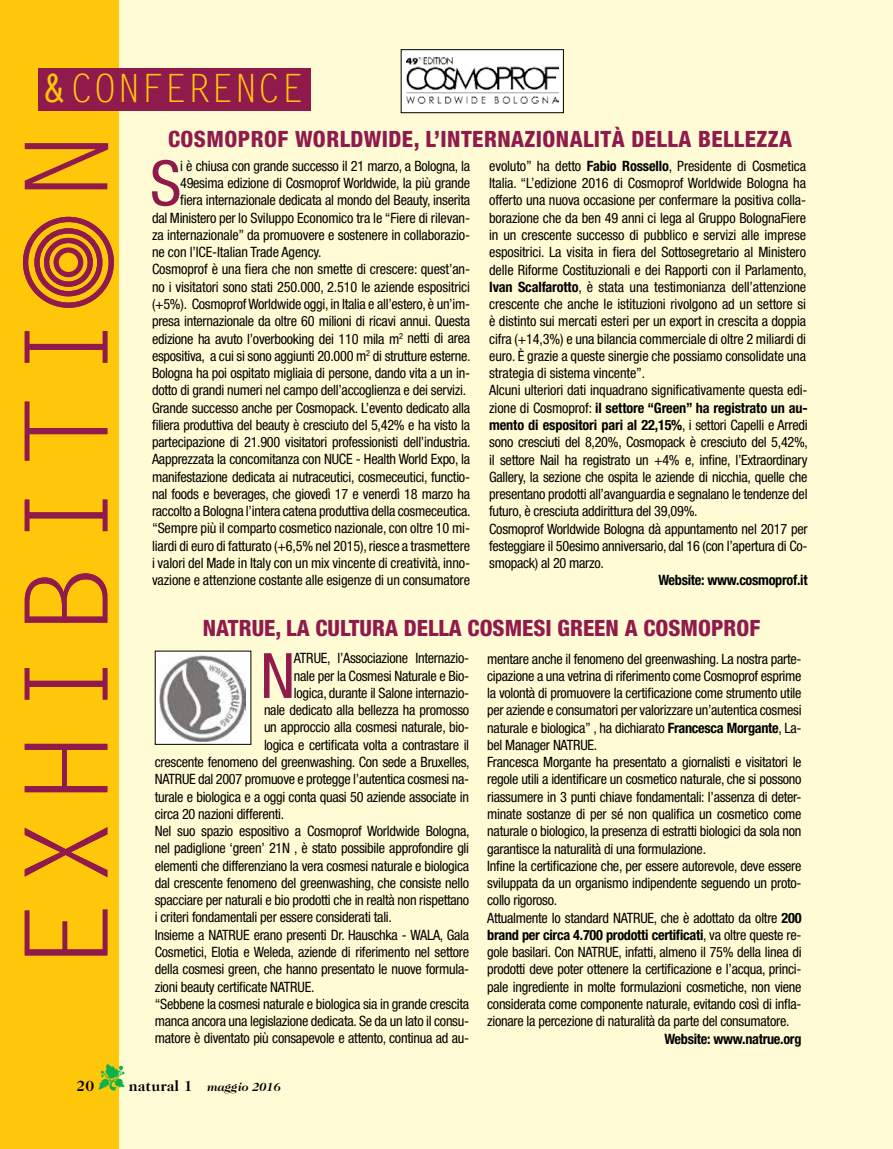
<style>
.page{position:relative;width:893px;height:1149px;background:#fff}
.page>*{position:absolute;margin:0;border:0;box-sizing:border-box;transform-origin:0 0}
.t1{font:114.75px "Letter Gothic Std";letter-spacing:.06em;color:#911a4c;scale:1.11 1}
.t2{font:condensed 62.55px "Helvetica Neue LT Std";color:#911a4c}
.t3{font:39px "Letter Gothic Std";color:#ffc709}
.t4{font:800 condensed 22.5px "Helvetica Neue";letter-spacing:.02em;color:#911a4c}
.t5{font:800 condensed 22.5px "Helvetica Neue";color:#911a4c}
.t6{font:700 15px "Caslon 224 IT Cby BT";color:#000}
.t7{font:condensed 14.25px/17.2px "Helvetica Neue LT Std";letter-spacing:-.02em;color:#000}
.t8{font:700 condensed 14.25px "Helvetica Neue LT Std";letter-spacing:-.02em;color:#000}
.t9{font:italic 700 12px "Caslon Two Twenty Four";color:#000}
.s1{font-weight:700}
.s2{color:#0db14b}
.s3{font-family:"Caslon 224 IT Cby BT";font-style:normal;font-size:15px}
</style>
<div class="page">
<div style="left:0;top:0;width:893px;height:1148px;background:#fffcd5"></div>
<div style="left:0;top:0;width:119px;height:1148px;background:#ffc709"></div>
<div style="left:54px;top:247px;width:29px;height:30px;border:5px solid #911a4c;border-radius:50%"></div>
<div style="left:23px;top:217px;width:91px;height:91px;border:5px solid #911a4c;border-radius:50%"></div>
<div style="left:34px;top:228px;width:68px;height:68px;border:5px solid #911a4c;border-radius:50%"></div>
<div style="left:44px;top:238px;width:49px;height:49px;border:5px solid #911a4c;border-radius:50%"></div>
<div style="left:38px;top:68px;width:272px;height:43px;background:#911a4c"></div>
<div style="left:401px;top:50px;width:162px;height:63px;background:#fff"></div>
<img style="left:406px;top:58px;width:152px;height:45px">
<div style="left:401px;top:49px;width:163px;height:64px;border:1px solid #000"></div>
<div style="left:155px;top:651px;width:96px;height:93px;background:#fff"></div>
<img style="left:159px;top:655px;width:87px;height:86px">
<h3 class="t3" style="left:43px;top:66px;width:263px"><span class="s1">&amp;</span>CONFERENCE</h3>
<h1 class="t1" style="left:1px;top:974px;width:763px;rotate:-90deg">EXHIBITI N</h1>
<h3 class="t4" style="left:168px;top:125px;width:625px">COSMOPROF WORLDWIDE, L’INTERNAZIONALITÀ DELLA BELLEZZA</h3>
<h2 class="t2" style="left:150px;top:147px;width:33px">S</h2>
<p class="t7" style="left:180px;top:157px;width:291px">i è chiusa con grande successo il 21 marzo, a Bologna, la</p>
<p class="t7" style="left:180px;top:174px;width:291px">49esima edizione di Cosmoprof Worldwide, la più grande</p>
<p class="t7" style="left:180px;top:191px;width:291px">fiera internazionale dedicata al mondo del Beauty, inserita</p>
<p class="t7" style="left:152px;top:209px;width:320px">dal Ministero per lo Sviluppo Economico tra le “Fiere di rilevan-</p>
<p class="t7" style="left:152px;top:226px;width:320px">za internazionale” da promuovere e sostenere in collaborazio-</p>
<p class="t7" style="left:152px;top:243px;width:171px">ne con l’ICE-Italian Trade Agency.</p>
<p class="t7" style="left:152px;top:260px;width:320px">Cosmoprof è una fiera che non smette di crescere: quest’an-</p>
<p class="t7" style="left:152px;top:278px;width:320px">no i visitatori sono stati 250.000, 2.510 le aziende espositrici</p>
<p class="t7" style="left:152px;top:295px;width:320px">(+5%). Cosmoprof Worldwide oggi, in Italia e all’estero, è un’im-</p>
<p class="t7" style="left:152px;top:312px;width:319px">presa internazionale da oltre 60 milioni di ricavi annui. Questa</p>
<p class="t7" style="left:152px;top:329px;width:319px">edizione ha avuto l’overbooking dei 110 mila m<sup>2</sup> netti di area</p>
<p class="t7" style="left:152px;top:347px;width:320px">espositiva, a cui si sono aggiunti 20.000 m<sup>2</sup> di strutture esterne.</p>
<p class="t7" style="left:152px;top:364px;width:320px">Bologna ha poi ospitato migliaia di persone, dando vita a un in-</p>
<p class="t7" style="left:152px;top:381px;width:316px">dotto di grandi numeri nel campo dell’accoglienza e dei servizi.</p>
<p class="t7" style="left:152px;top:398px;width:319px">Grande successo anche per Cosmopack. L’evento dedicato alla</p>
<p class="t7" style="left:152px;top:416px;width:319px">filiera produttiva del beauty è cresciuto del 5,42% e ha visto la</p>
<p class="t7" style="left:152px;top:433px;width:320px">partecipazione di 21.900 visitatori professionisti dell’industria.</p>
<p class="t7" style="left:152px;top:450px;width:320px">Aapprezzata la concomitanza con NUCE - Health World Expo, la</p>
<p class="t7" style="left:152px;top:467px;width:320px">manifestazione dedicata ai nutraceutici, cosmeceutici, functio-</p>
<p class="t7" style="left:152px;top:485px;width:319px">nal foods e beverages, che giovedì 17 e venerdì 18 marzo ha</p>
<p class="t7" style="left:152px;top:502px;width:320px">raccolto a Bologna l’intera catena produttiva della cosmeceutica.</p>
<p class="t7" style="left:152px;top:519px;width:320px">“Sempre più il comparto cosmetico nazionale, con oltre 10 mi-</p>
<p class="t7" style="left:152px;top:537px;width:320px">liardi di euro di fatturato (+6,5% nel 2015), riesce a trasmettere</p>
<p class="t7" style="left:152px;top:554px;width:320px">i valori del Made in Italy con un mix vincente di creatività, inno-</p>
<p class="t7" style="left:152px;top:571px;width:320px">vazione e attenzione costante alle esigenze di un consumatore</p>
<p class="t7" style="left:489px;top:157px;width:320px">evoluto” ha detto <span class="s1">Fabio Rossello</span>, Presidente di Cosmetica Italia. “L’edizione 2016 di Cosmoprof Worldwide Bologna ha offerto una nuova occasione per confermare la positiva colla&shy;borazione che da ben 49 anni ci lega al Gruppo BolognaFiere in un crescente successo di pubblico e servizi alle imprese espositrici. La visita in fiera del Sottosegretario al Ministero delle Riforme Costituzionali e dei Rapporti con il Parlamento, <span class="s1">Ivan Scalfarotto</span>, è stata una testimonianza dell’attenzione crescente che anche le istituzioni rivolgono ad un settore si è distinto sui mercati esteri per un export in crescita a doppia cifra (+14,3%) e una bilancia commerciale di oltre 2 miliardi di euro. È grazie a queste sinergie che possiamo consolidate una strategia di sistema vincente”.<br>Alcuni ulteriori dati inquadrano significativamente questa edi&shy;zione di Cosmoprof: <span class="s1">il settore “Green” ha registrato un au&shy;mento di espositori pari al 22,15%</span>, i settori Capelli e Arredi sono cresciuti del 8,20%, Cosmopack è cresciuto del 5,42%, il settore Nail ha registrato un +4% e, infine, l’Extraordinary Gallery, la sezione che ospita le aziende di nicchia, quelle che presentano prodotti all’avanguardia e segnalano le tendenze del futuro, è cresciuta addirittura del 39,09%.<br>Cosmoprof Worldwide Bologna dà appuntamento nel 2017 per festeggiare il 50esimo anniversario, dal 16 (con l’apertura di Co&shy;smopack) al 20 marzo.</p>
<p class="t8" style="left:658px;top:571px;width:151px">Website: www.cosmoprof.it</p>
<h3 class="t5" style="left:203px;top:614px;width:559px">NATRUE, LA CULTURA DELLA COSMESI GREEN A COSMOPROF</h3>
<h2 class="t2" style="left:260px;top:639px;width:36px">N</h2>
<p class="t7" style="left:294px;top:649px;width:177px">ATRUE, l’Associazione Internazio-</p>
<p class="t7" style="left:487px;top:649px;width:316px">mentare anche il fenomeno del greenwashing. La nostra parte&shy;cipazione a una vetrina di riferimento come Cosmoprof esprime la volontà di promuovere la certificazione come strumento utile per aziende e consumatori per valorizzare un’autentica cosmesi naturale e biologica” , ha dichiarato <span class="s1">Francesca Morgante</span>, La&shy;bel Manager NATRUE.<br>Francesca Morgante ha presentato a giornalisti e visitatori le regole utili a identificare un cosmetico naturale, che si possono riassumere in 3 punti chiave fondamentali: l’assenza di deter&shy;minate sostanze di per sé non qualifica un cosmetico come naturale o biologico, la presenza di estratti biologici da sola non garantisce la naturalità di una formulazione.<br>Infine la certificazione che, per essere autorevole, deve essere sviluppata da un organismo indipendente seguendo un proto&shy;collo rigoroso.<br>Attualmente lo standard NATRUE, che è adottato da oltre <span class="s1">200 brand per circa 4.700 prodotti certificati</span>, va oltre queste re&shy;gole basilari. Con NATRUE, infatti, almeno il 75% della linea di prodotti deve poter ottenere la certificazione e l’acqua, princi&shy;pale ingrediente in molte formulazioni cosmetiche, non viene considerata come componente naturale, evitando così di infla&shy;zionare la percezione di naturalità da parte del consumatore.</p>
<p class="t8" style="left:664px;top:1029px;width:139px">Website: www.natrue.org</p>
<p class="t7" style="left:294px;top:666px;width:177px">nale per la Cosmesi Naturale e Bio-</p>
<p class="t7" style="left:294px;top:684px;width:177px">logica, durante il Salone internazio-</p>
<p class="t7" style="left:264px;top:701px;width:207px">nale dedicato alla bellezza ha promosso</p>
<p class="t7" style="left:264px;top:718px;width:207px">un approccio alla cosmesi naturale, bio-</p>
<p class="t7" style="left:264px;top:735px;width:207px">logica e certificata volta a contrastare il</p>
<p class="t7" style="left:155px;top:753px;width:316px">crescente fenomeno del greenwashing. Con sede a Bruxelles,</p>
<p class="t7" style="left:155px;top:770px;width:316px">NATRUE dal 2007 promuove e protegge l’autentica cosmesi na-</p>
<p class="t7" style="left:155px;top:787px;width:316px">turale e biologica e a oggi conta quasi 50 aziende associate in</p>
<p class="t7" style="left:155px;top:804px;width:131px">circa 20 nazioni differenti.</p>
<p class="t7" style="left:155px;top:822px;width:316px">Nel suo spazio espositivo a Cosmoprof Worldwide Bologna,</p>
<p class="t7" style="left:155px;top:839px;width:316px">nel padiglione ‘green’ 21N , è stato possibile approfondire gli</p>
<p class="t7" style="left:155px;top:856px;width:316px">elementi che differenziano la vera cosmesi naturale e biologica</p>
<p class="t7" style="left:155px;top:873px;width:316px">dal crescente fenomeno del greenwashing, che consiste nello</p>
<p class="t7" style="left:155px;top:891px;width:316px">spacciare per naturali e bio prodotti che in realtà non rispettano</p>
<p class="t7" style="left:155px;top:908px;width:239px">i criteri fondamentali per essere considerati tali.</p>
<p class="t7" style="left:155px;top:925px;width:316px">Insieme a NATRUE erano presenti Dr. Hauschka - WALA, Gala</p>
<p class="t7" style="left:155px;top:942px;width:316px">Cosmetici, Elotia e Weleda, aziende di riferimento nel settore</p>
<p class="t7" style="left:155px;top:960px;width:316px">della cosmesi green, che hanno presentato le nuove formula-</p>
<p class="t7" style="left:155px;top:977px;width:161px">zioni beauty certificate NATRUE.</p>
<p class="t7" style="left:155px;top:994px;width:316px">“Sebbene la cosmesi naturale e biologica sia in grande crescita</p>
<p class="t7" style="left:155px;top:1011px;width:316px">manca ancora una legislazione dedicata. Se da un lato il consu-</p>
<p class="t7" style="left:155px;top:1029px;width:316px">matore è diventato più consapevole e attento, continua ad au-</p>
<p class="t9" style="left:99px;top:1079px;width:183px"><span class="s2">▼</span> <span class="s3">natural 1</span> maggio 2016</p>
<p class="t6" style="left:77px;top:1076px;width:19px">20</p>
</div>
